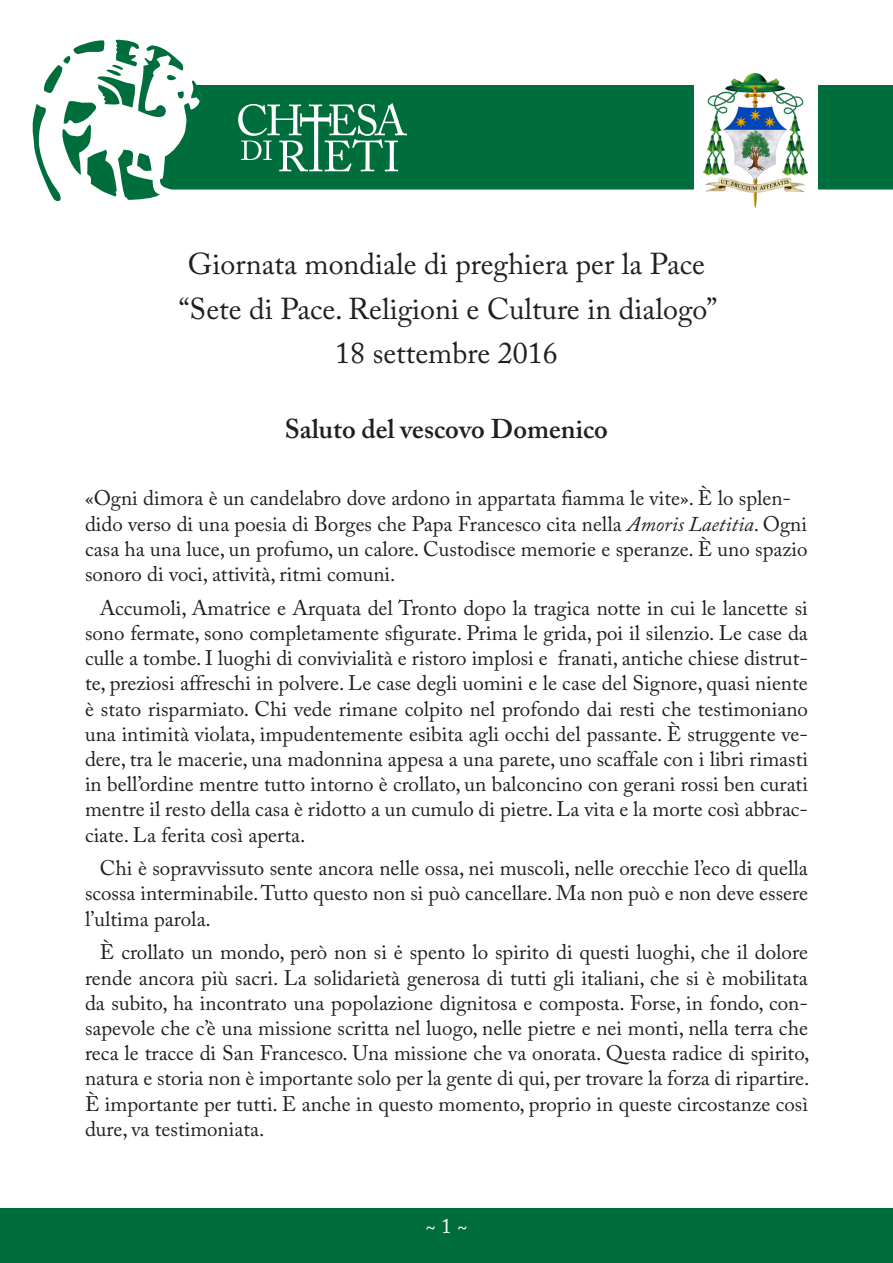
<style>
.page{position:relative;width:893px;height:1263px;background:#fff}
.page>*{position:absolute;margin:0;border:0;box-sizing:border-box;transform-origin:0 0}
.t1{font:30px/44.5px "Adobe Caslon Pro";color:#231f20;text-align:center}
.t2{font:600 27px "Adobe Caslon Pro";color:#231f20}
.t3{font:21px/25.2px "Adobe Caslon Pro";color:#231f20;text-align:justify}
.t4{font:21px "Adobe Caslon Pro";color:#fff}
.s1{font-style:italic}
</style>
<div class="page">
<svg style="left:32px;top:40px;width:165px;height:162px"></svg>
<div style="left:171px;top:85px;width:722px;height:105px;background:#006d3c"></div>
<div style="left:694px;top:62px;width:123px;height:160px;background:#fff"></div>
<img style="left:704px;top:74px;width:104px;height:133px">
<svg style="left:238px;top:103px;width:169px;height:68px"></svg>
<div style="left:0;top:1208px;width:893px;height:55px;background:#006d3c"></div>
<h1 class="t1" style="left:179px;top:242px;width:540px">Giornata mondiale di preghiera per la Pace “Sete di Pace. Religioni e Culture in dialogo”<br>18 settembre 2016</h1>
<p class="t2" style="left:285px;top:413px;width:325px">Saluto del vescovo Domenico</p>
<p class="t3" style="left:85px;top:486px;width:724px;text-align:left">«Ogni dimora è un candelabro dove ardono in appartata fiamma le vite». È lo splen&shy;dido verso di una poesia di Borges che Papa Francesco cita nella <span class="s1">Amoris Laetitia</span>. Ogni casa ha una luce, un profumo, un calore. Custodisce memorie e speranze. È uno spazio sonoro di voci, attività, ritmi comuni.</p>
<p class="t3" style="left:85px;top:595px;width:724px;text-indent:15px">Accumoli, Amatrice e Arquata del Tronto dopo la tragica notte in cui le lancette si sono fermate, sono completamente sfigurate. Prima le grida, poi il silenzio. Le case da culle a tombe. I luoghi di convivialità e ristoro implosi e franati, antiche chiese distrut&shy;te, preziosi affreschi in polvere. Le case degli uomini e le case del Signore, quasi niente è stato risparmiato. Chi vede rimane colpito nel profondo dai resti che testimoniano una intimità violata, impudentemente esibita agli occhi del passante. È struggente ve&shy;dere, tra le macerie, una madonnina appesa a una parete, uno scaffale con i libri rimasti in bell’ordine mentre tutto intorno è crollato, un balconcino con gerani rossi ben curati mentre il resto della casa è ridotto a un cumulo di pietre. La vita e la morte così abbrac&shy;ciate. La ferita così aperta.</p>
<p class="t3" style="left:85px;top:855px;width:724px;text-indent:15px">Chi è sopravvissuto sente ancora nelle ossa, nei muscoli, nelle orecchie l’eco di quella scossa interminabile. Tutto questo non si può cancellare. Ma non può e non deve essere l’ultima parola.</p>
<p class="t3" style="left:85px;top:939px;width:726px;text-indent:15px">È crollato un mondo, però non si ė spento lo spirito di questi luoghi, che il dolore rende ancora più sacri. La solidarietà generosa di tutti gli italiani, che si è mobilitata da subito, ha incontrato una popolazione dignitosa e composta. Forse, in fondo, con&shy;sapevole che c’è una missione scritta nel luogo, nelle pietre e nei monti, nella terra che reca le tracce di San Francesco. Una missione che va onorata. Questa radice di spirito, natura e storia non è importante solo per la gente di qui, per trovare la forza di ripartire.<br>È importante per tutti. E anche in questo momento, proprio in queste circostanze così dure, va testimoniata.</p>
<p class="t4" style="left:425px;top:1213px;width:44px">~ 1 ~</p>
</div>
